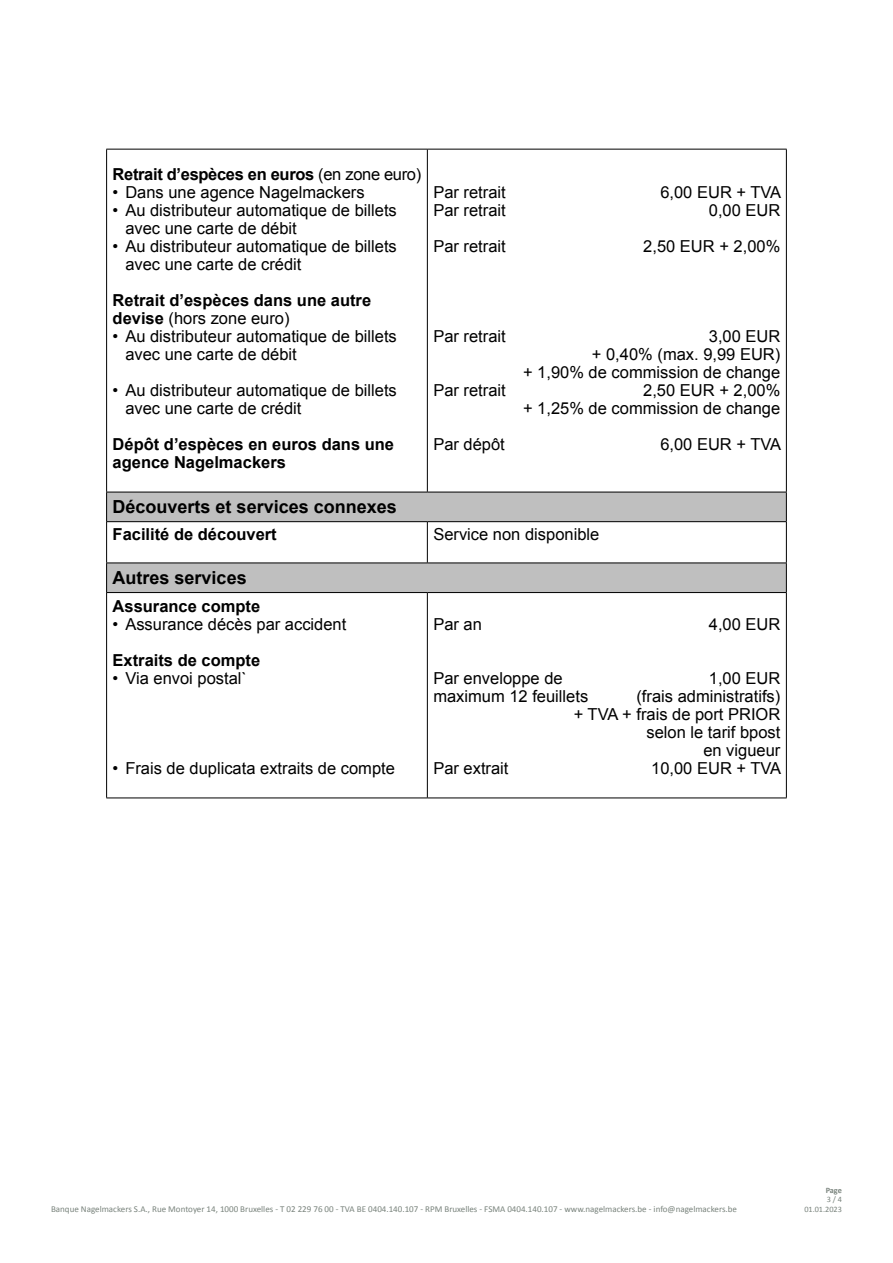
<style>
.page{position:relative;width:893px;height:1263px;background:#fff}
.page>*{position:absolute;margin:0;border:0;box-sizing:border-box;transform-origin:0 0}
.t1{font:700 18px "Arial";color:#000}
.t2{font:16.5px/18px "Arial";color:#000}
.t3{font:700 16.5px/18px "Arial";color:#000}
.t4{font:700 16.5px "Arial";letter-spacing:-.02em;color:#000}
.t5{font:9px "Calibri";color:#79837c}
.t6{font:8.25px/9.6px "Calibri";color:#79837c;text-align:right}
.t7{font:700 8.25px "Calibri";color:#79837c}
.s1{font-weight:400}
</style>
<div class="page">
<div style="left:107px;top:492px;width:679px;height:30px;background:#bfbfbf"></div>
<div style="left:107px;top:563px;width:679px;height:29px;background:#bfbfbf"></div>
<hr style="left:106px;top:149px;width:321px;height:1px;background:#000">
<hr style="left:106px;top:149px;width:1px;height:343px;background:#000">
<hr style="left:427px;top:149px;width:360px;height:1px;background:#000">
<hr style="left:427px;top:149px;width:1px;height:343px;background:#000">
<hr style="left:786px;top:149px;width:1px;height:343px;background:#000">
<hr style="left:106px;top:492px;width:321px;height:1px;background:#000">
<svg style="left:106px;top:492px;width:1px;height:29px"></svg>
<hr style="left:427px;top:492px;width:360px;height:1px;background:#000">
<svg style="left:786px;top:492px;width:1px;height:29px"></svg>
<hr style="left:106px;top:521px;width:321px;height:1px;background:#000">
<hr style="left:106px;top:522px;width:1px;height:41px;background:#000">
<hr style="left:427px;top:521px;width:360px;height:1px;background:#000">
<hr style="left:427px;top:522px;width:1px;height:41px;background:#000">
<hr style="left:786px;top:522px;width:1px;height:41px;background:#000">
<hr style="left:106px;top:563px;width:321px;height:1px;background:#000">
<svg style="left:106px;top:563px;width:1px;height:29px"></svg>
<hr style="left:427px;top:563px;width:360px;height:1px;background:#000">
<svg style="left:786px;top:563px;width:1px;height:29px"></svg>
<hr style="left:106px;top:592px;width:321px;height:1px;background:#000">
<hr style="left:106px;top:593px;width:1px;height:205px;background:#000">
<hr style="left:427px;top:592px;width:360px;height:1px;background:#000">
<hr style="left:427px;top:593px;width:1px;height:205px;background:#000">
<hr style="left:786px;top:593px;width:1px;height:205px;background:#000">
<hr style="left:106px;top:798px;width:321px;height:1px;background:#000">
<hr style="left:427px;top:798px;width:360px;height:1px;background:#000">
<p class="t4" style="left:113px;top:163px;width:310px">Retrait d’espèces en euros <span class="s1">(en zone euro)</span></p>
<p class="t2" style="left:113px;top:183px;width:254px">• Dans une agence Nagelmackers</p>
<p class="t2" style="left:125px;top:201px;width:273px;text-indent:-13px">• Au distributeur automatique de billets avec une carte de débit</p>
<p class="t2" style="left:125px;top:237px;width:273px;text-indent:-13px">• Au distributeur automatique de billets avec une carte de crédit</p>
<p class="t3" style="left:113px;top:292px;width:260px">Retrait d’espèces dans une autre devise <span class="s1">(hors zone euro)</span></p>
<p class="t2" style="left:125px;top:327px;width:273px;text-indent:-13px">• Au distributeur automatique de billets avec une carte de débit</p>
<p class="t2" style="left:125px;top:381px;width:273px;text-indent:-13px">• Au distributeur automatique de billets avec une carte de crédit</p>
<p class="t3" style="left:113px;top:436px;width:283px">Dépôt d’espèces en euros dans une agence Nagelmackers</p>
<p class="t2" style="left:433px;top:183px;width:74px">Par retrait</p>
<p class="t2" style="left:660px;top:183px;width:122px">6,00 EUR + TVA</p>
<p class="t2" style="left:433px;top:201px;width:74px">Par retrait</p>
<p class="t2" style="left:709px;top:201px;width:73px">0,00 EUR</p>
<p class="t2" style="left:433px;top:237px;width:74px">Par retrait</p>
<p class="t2" style="left:643px;top:237px;width:139px">2,50 EUR + 2,00%</p>
<p class="t2" style="left:433px;top:327px;width:74px">Par retrait</p>
<p class="t2" style="left:523px;top:327px;width:259px;text-align:right">3,00 EUR<br>+ 0,40% (max. 9,99 EUR)<br>+ 1,90% de commission de change</p>
<p class="t2" style="left:433px;top:381px;width:74px">Par retrait</p>
<p class="t2" style="left:523px;top:381px;width:259px;text-align:right">2,50 EUR + 2,00%<br>+ 1,25% de commission de change</p>
<p class="t2" style="left:433px;top:435px;width:73px">Par dépôt</p>
<p class="t2" style="left:660px;top:435px;width:122px">6,00 EUR + TVA</p>
<p class="t1" style="left:113px;top:495px;width:286px">Découverts et services connexes</p>
<p class="t3" style="left:113px;top:526px;width:166px">Facilité de découvert</p>
<p class="t2" style="left:433px;top:525px;width:167px">Service non disponible</p>
<p class="t1" style="left:113px;top:566px;width:136px">Autres services</p>
<p class="t3" style="left:113px;top:598px;width:149px">Assurance compte</p>
<p class="t2" style="left:113px;top:615px;width:235px">• Assurance décès par accident</p>
<p class="t3" style="left:113px;top:652px;width:149px">Extraits de compte</p>
<p class="t2" style="left:113px;top:669px;width:136px">• Via envoi postal`</p>
<p class="t2" style="left:433px;top:615px;width:50px">Par an</p>
<p class="t2" style="left:709px;top:615px;width:73px">4,00 EUR</p>
<p class="t2" style="left:433px;top:669px;width:131px">Par enveloppe de</p>
<p class="t2" style="left:709px;top:669px;width:73px">1,00 EUR</p>
<p class="t2" style="left:433px;top:687px;width:156px">maximum 12 feuillets</p>
<p class="t2" style="left:574px;top:687px;width:208px;text-align:right">(frais administratifs)<br>+ TVA + frais de port PRIOR selon le tarif bpost<br>en vigueur</p>
<p class="t2" style="left:113px;top:759px;width:284px">• Frais de duplicata extraits de compte</p>
<p class="t2" style="left:433px;top:759px;width:77px">Par extrait</p>
<p class="t2" style="left:651px;top:759px;width:132px">10,00 EUR + TVA</p>
<p class="t5" style="left:51px;top:1203px;width:687px">Banque Nagelmackers S.A., Rue Montoyer 14, 1000 Bruxelles - T 02 229 76 00 - TVA BE 0404.140.107 - RPM Bruxelles - FSMA 0404.140.107 - www.nagelmackers.be - info@nagelmackers.be</p>
<p class="t7" style="left:826px;top:1185px;width:18px">Page</p>
<p class="t6" style="left:804px;top:1194px;width:39px">3 / 4<br>01.01.2023</p>
</div>
